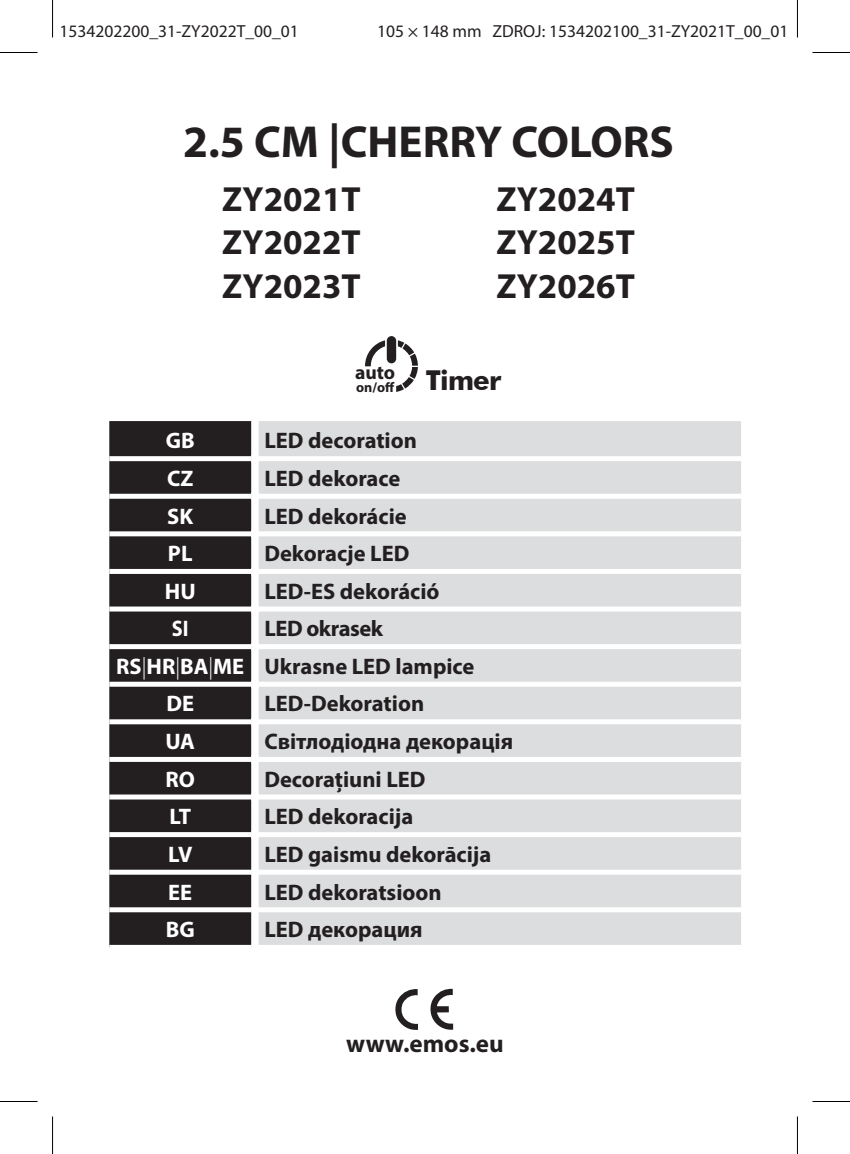
<style>
.page{position:relative;width:850px;height:1154px;background:#fff}
.page>*{position:absolute;margin:0;border:0;box-sizing:border-box;transform-origin:0 0}
.t1{font:700 45px "Myriad Pro";color:#231f20}
.t2{font:700 35px/43.5px "Myriad Pro";color:#231f20;text-align:justify}
.t3{font:700 27.25px "Futura BT";letter-spacing:-.03em;color:#231f20}
.t4{font:700 25px "Myriad Pro";color:#231f20}
.t5{font:700 22.5px "Myriad Pro";color:#231f20}
.t6{font:700 22.5px "Myriad Pro";color:#fff}
.t7{font:700 22.5px "Myriad Pro";letter-spacing:-.02em;color:#231f20}
.t8{font:700 22.5px "Myriad Pro";color:#fff;scale:.9 1}
.t9{font:700 19.5px "Myriad Pro";color:#231f20}
.t10{font:17.5px "Myriad Pro";color:#231f20}
.t11{font:700 14px "Myriad Pro";color:#231f20}
.s1{color:#fff}
.s2{font-weight:300;color:#fff}
</style>
<div class="page">
<svg style="left:430px;top:988px;width:23px;height:42px"></svg>
<svg style="left:395px;top:989px;width:23px;height:41px"></svg>
<div style="left:109px;top:421px;width:142px;height:73px;background:#231f20"></div>
<div style="left:258px;top:421px;width:482px;height:524px;background:#dcdddf"></div>
<div style="left:109px;top:499px;width:142px;height:446px;background:#231f20"></div>
<div style="left:109px;top:456px;width:142px;height:5px;background:#fff"></div>
<div style="left:109px;top:531px;width:142px;height:5px;background:#fff"></div>
<div style="left:109px;top:569px;width:142px;height:5px;background:#fff"></div>
<div style="left:109px;top:606px;width:142px;height:5px;background:#fff"></div>
<div style="left:109px;top:644px;width:142px;height:5px;background:#fff"></div>
<div style="left:109px;top:682px;width:142px;height:5px;background:#fff"></div>
<div style="left:109px;top:719px;width:142px;height:5px;background:#fff"></div>
<div style="left:109px;top:757px;width:142px;height:5px;background:#fff"></div>
<div style="left:109px;top:794px;width:142px;height:5px;background:#fff"></div>
<div style="left:109px;top:832px;width:142px;height:5px;background:#fff"></div>
<div style="left:258px;top:456px;width:482px;height:5px;background:#fff"></div>
<div style="left:258px;top:494px;width:482px;height:5px;background:#fff"></div>
<div style="left:258px;top:531px;width:482px;height:5px;background:#fff"></div>
<div style="left:258px;top:569px;width:482px;height:5px;background:#fff"></div>
<div style="left:258px;top:606px;width:482px;height:5px;background:#fff"></div>
<div style="left:258px;top:644px;width:482px;height:5px;background:#fff"></div>
<div style="left:258px;top:682px;width:482px;height:5px;background:#fff"></div>
<div style="left:258px;top:719px;width:482px;height:5px;background:#fff"></div>
<div style="left:258px;top:757px;width:482px;height:5px;background:#fff"></div>
<div style="left:258px;top:794px;width:482px;height:5px;background:#fff"></div>
<div style="left:258px;top:832px;width:482px;height:5px;background:#fff"></div>
<div style="left:109px;top:870px;width:142px;height:5px;background:#fff"></div>
<div style="left:258px;top:870px;width:482px;height:5px;background:#fff"></div>
<div style="left:109px;top:907px;width:142px;height:5px;background:#fff"></div>
<div style="left:258px;top:907px;width:482px;height:5px;background:#fff"></div>
<div style="left:386px;top:336px;width:10px;height:27px;background:#231f20;border-radius:5px"></div>
<svg style="left:365px;top:340px;width:20px;height:26px"></svg>
<svg style="left:396px;top:340px;width:21px;height:52px"></svg>
<hr style="left:0;top:52px;width:38px;height:1px;background:#000">
<hr style="left:812px;top:52px;width:37px;height:1px;background:#000">
<hr style="left:0;top:1101px;width:38px;height:1px;background:#000">
<hr style="left:812px;top:1101px;width:37px;height:1px;background:#000">
<hr style="left:52px;top:0;width:1px;height:38px;background:#000">
<hr style="left:52px;top:1116px;width:1px;height:38px;background:#000">
<hr style="left:796px;top:0;width:1px;height:38px;background:#000">
<hr style="left:796px;top:1116px;width:1px;height:38px;background:#000">
<p class="t10" style="left:60px;top:21px;width:241px">1534202200_31-ZY2022T_00_01</p>
<p class="t10" style="left:377px;top:21px;width:412px">105 × 148 mm ZDROJ: 1534202100_31-ZY2021T_00_01</p>
<h1 class="t1" style="left:183px;top:113px;width:492px">2.5 CM |CHERRY COLORS</h1>
<h2 class="t2" style="left:222px;top:176px;width:140px">ZY2021T ZY2022T ZY2023T</h2>
<h2 class="t2" style="left:496px;top:176px;width:140px">ZY2024T ZY2025T ZY2026T</h2>
<p class="t9" style="left:355px;top:360px;width:42px">auto</p>
<p class="t11" style="left:356px;top:378px;width:40px">on/off</p>
<p class="t3" style="left:426px;top:363px;width:77px">Timer</p>
<p class="t6" style="left:166px;top:426px;width:30px">GB</p>
<p class="t5" style="left:264px;top:426px;width:154px">LED decoration</p>
<p class="t6" style="left:167px;top:464px;width:28px">CZ</p>
<p class="t5" style="left:264px;top:464px;width:137px">LED dekorace</p>
<p class="t6" style="left:167px;top:501px;width:27px">SK</p>
<p class="t5" style="left:264px;top:501px;width:144px">LED dekorácie</p>
<p class="t6" style="left:168px;top:539px;width:26px">PL</p>
<p class="t5" style="left:264px;top:539px;width:146px">Dekoracje LED</p>
<p class="t6" style="left:165px;top:576px;width:32px">HU</p>
<p class="t5" style="left:264px;top:576px;width:177px">LED-ES dekoráció</p>
<p class="t8" style="left:172px;top:614px;width:20px">SI</p>
<p class="t7" style="left:264px;top:614px;width:120px">LED okrasek</p>
<p class="t5" style="left:116px;top:652px;width:359px"><span class="s1">RS</span><span class="s2">|</span><span class="s1">HR</span><span class="s2">|</span><span class="s1">BA</span><span class="s2">|</span><span class="s1">ME</span> Ukrasne LED lampice</p>
<p class="t6" style="left:166px;top:689px;width:29px">DE</p>
<p class="t5" style="left:264px;top:689px;width:161px">LED-Dekoration</p>
<p class="t6" style="left:165px;top:727px;width:31px">UA</p>
<p class="t5" style="left:264px;top:727px;width:250px">Cвітлодіодна декорація</p>
<p class="t6" style="left:165px;top:764px;width:31px">RO</p>
<p class="t5" style="left:264px;top:764px;width:163px">Decorațiuni LED</p>
<p class="t6" style="left:169px;top:802px;width:23px">LT</p>
<p class="t5" style="left:264px;top:802px;width:150px">LED dekoracija</p>
<p class="t6" style="left:168px;top:840px;width:26px">LV</p>
<p class="t5" style="left:264px;top:840px;width:228px">LED gaismu dekorācija</p>
<p class="t6" style="left:168px;top:877px;width:26px">EE</p>
<p class="t5" style="left:264px;top:877px;width:179px">LED dekoratsioon</p>
<p class="t6" style="left:166px;top:915px;width:30px">BG</p>
<p class="t5" style="left:264px;top:915px;width:160px">LED декорация</p>
<p class="t4" style="left:346px;top:1027px;width:159px">www.emos.eu</p>
</div>
